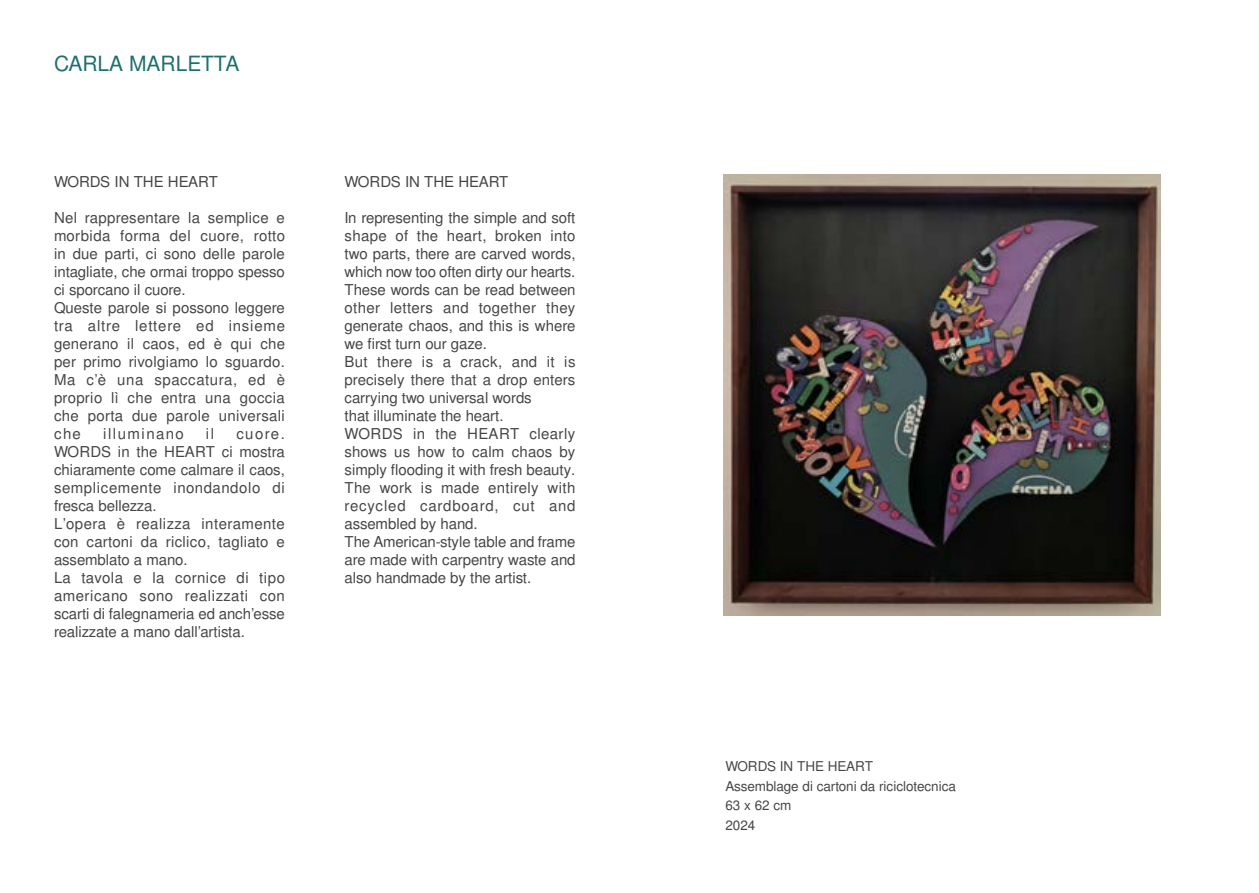
<style>
.page{position:relative;width:1259px;height:893px;background:#fff}
.page>*{position:absolute;margin:0;border:0;box-sizing:border-box;transform-origin:0 0}
.t1{font:21px "Free Sans";color:#1d706e}
.t2{font:15px/18px "Free Sans";color:#474645}
.t3{font:15px "Free Sans";letter-spacing:.1em;color:#474645}
.t4{font:13.5px/19.5px "Free Sans";color:#474645}
</style>
<div class="page">
<img style="left:723px;top:175px;width:437px;height:441px">
<h1 class="t1" style="left:54px;top:49px;width:187px">CARLA MARLETTA</h1>
<p class="t2" style="left:54px;top:173px;width:165px">WORDS IN THE HEART</p>
<p class="t2" style="left:54px;top:209px;width:232px">Nel rappresentare la semplice e morbida forma del cuore, rotto in due parti, ci sono delle parole intagliate, che ormai troppo spesso ci sporcano il cuore.<br>Queste parole si possono leggere tra altre lettere ed insieme generano il caos, ed è qui che per primo rivolgiamo lo sguardo.<br>Ma c’è una spaccatura, ed è proprio lì che entra una goccia che porta due parole universali che</p>
<p class="t3" style="left:103px;top:423px;width:82px">illuminano</p>
<p class="t2" style="left:206px;top:425px;width:10px">il</p>
<p class="t2" style="left:54px;top:425px;width:232px;text-indent:182px">cuore.<br>WORDS in the HEART ci mostra chiaramente come calmare il caos, semplicemente inondandolo di fresca bellezza.<br>L’opera è realizza interamente con cartoni da riclico, tagliato e assemblato a mano.<br>La tavola e la cornice di tipo americano sono realizzati con scarti di falegnameria ed anch’esse realizzate a mano dall’artista.</p>
<p class="t2" style="left:344px;top:173px;width:165px">WORDS IN THE HEART</p>
<p class="t2" style="left:344px;top:209px;width:233px">In representing the simple and soft shape of the heart, broken into two parts, there are carved words, which now too often dirty our hearts.<br>These words can be read between other letters and together they generate chaos, and this is where we first turn our gaze.<br>But there is a crack, and it is precisely there that a drop enters carrying two universal words<br>that illuminate the heart.<br>WORDS in the HEART clearly shows us how to calm chaos by simply flooding it with fresh beauty.<br>The work is made entirely with recycled cardboard, cut and assembled by hand.<br>The American-style table and frame are made with carpentry waste and also handmade by the artist.</p>
<p class="t4" style="left:725px;top:757px;width:232px">WORDS IN THE HEART<br>Assemblage di cartoni da riciclotecnica<br>63 x 62 cm<br>2024</p>
</div>
